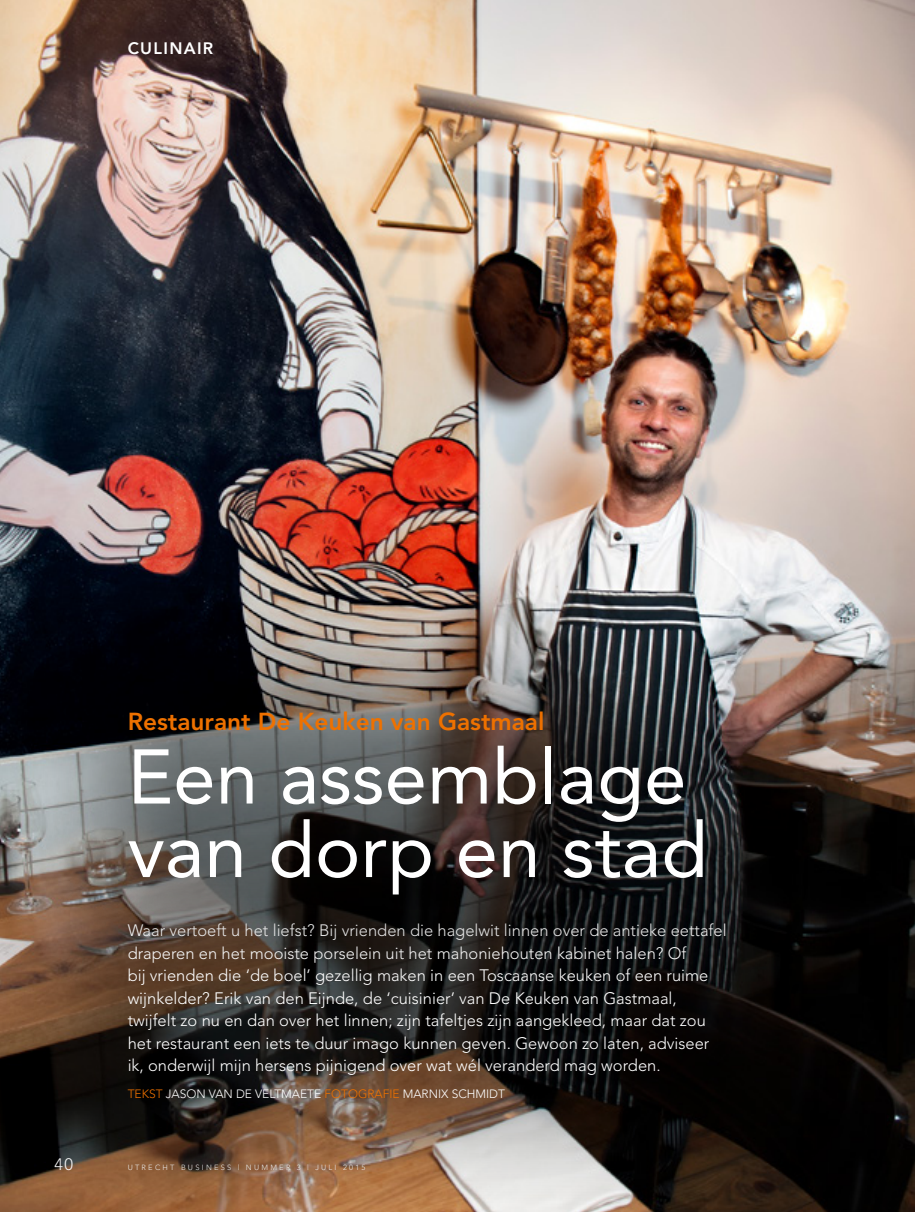
<style>
.page{position:relative;width:915px;height:1212px;background:#fff}
.page>*{position:absolute;margin:0;border:0;box-sizing:border-box;transform-origin:0 0}
.t1{font:76.5px/73.5px "Avenir";color:#fff}
.t2{font:800 24.45px "Avenir";color:#ee7100}
.t3{font:300 16.5px/22.5px "Avenir";color:#fff}
.t4{font:800 16.5px "Avenir";letter-spacing:.08em;color:#fff}
.t5{font:300 12px "Avenir";color:#fff}
.t6{font:300 7.5px "Avenir";letter-spacing:.3em;color:#fff}
.s1{color:#ee7100}
</style>
<div class="page">
<img style="left:0;top:0;width:914px;height:1212px">
<div style="left:0;top:764px;width:880px;height:448px;background:#000;opacity:.45"></div>
<div style="left:17px;top:598px;width:800px;height:407px;background:#000;opacity:.45"></div>
<p class="t4" style="left:128px;top:39px;width:87px">CULINAIR</p>
<h2 class="t2" style="left:128px;top:707px;width:418px">Restaurant De Keuken van Gastmaal</h2>
<h1 class="t1" style="left:128px;top:740px;width:581px">Een assemblage van dorp en stad</h1>
<p class="t3" style="left:128px;top:919px;width:600px">Waar vertoeft u het liefst? Bij vrienden die hagelwit linnen over de antieke eettafel draperen en het mooiste porselein uit het mahoniehouten kabinet halen? Of<br>bij vrienden die ‘de boel’ gezellig maken in een Toscaanse keuken of een ruime wijnkelder? Erik van den Eijnde, de ‘cuisinier’ van De Keuken van Gastmaal, twijfelt zo nu en dan over het linnen; zijn tafeltjes zijn aangekleed, maar dat zou het restaurant een iets te duur imago kunnen geven. Gewoon zo laten, adviseer ik, onderwijl mijn hersens pijnigend over wat wél veranderd mag worden.</p>
<p class="t5" style="left:128px;top:1087px;width:379px"><span class="s1">TEKST</span> JASON VAN DE VELTMAETE <span class="s1">FOTOGRAFIE</span> MARNIX SCHMIDT</p>
<p class="t3" style="left:55px;top:1153px;width:20px">40</p>
<p class="t6" style="left:128px;top:1163px;width:239px">UTRECHT BUSINESS | NUMMER 3 | JULI 2015</p>
</div>
